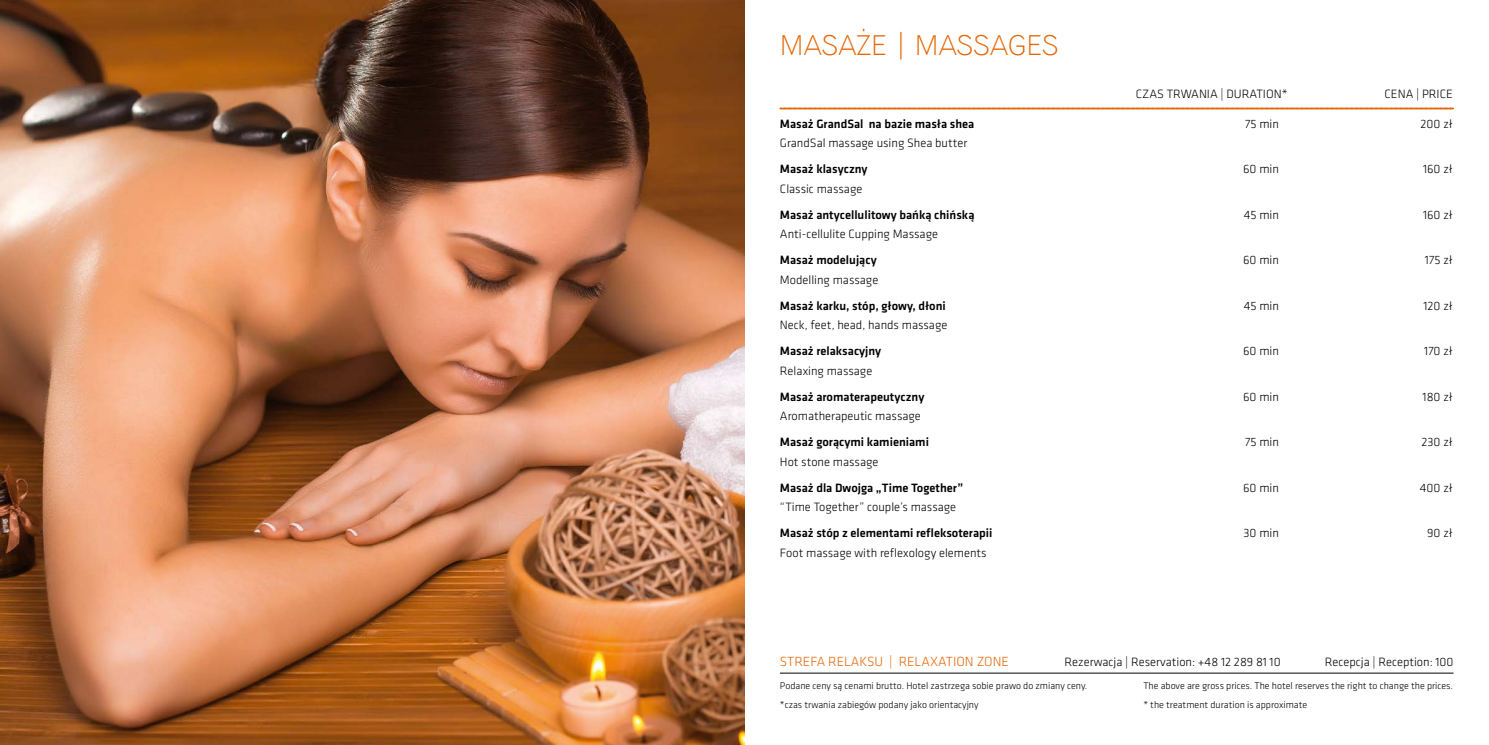
<style>
.page{position:relative;width:1489px;height:745px;background:#fff}
.page>*{position:absolute;margin:0;border:0;box-sizing:border-box;transform-origin:0 0}
.t1{font:27.5px "Gothic 720 Lt EU";color:#e56606}
.t2{font:300 13.75px "Klavika";color:#e56606}
.t3{font:300 12.5px "Klavika";color:#000}
.t4{font:500 12.5px "Klavika";color:#000}
.t5{font:300 10px/19.1px "Klavika";color:#000}
</style>
<div class="page">
<img style="left:0;top:0;width:744px;height:744px">
<svg style="left:779px;top:108px;width:674px;height:1px"></svg>
<hr style="left:780px;top:672px;width:673px;height:1px;background:#000">
<h1 class="t1" style="left:780px;top:29px;width:280px">MASAŻE | MASSAGES</h1>
<p class="t3" style="left:1135px;top:87px;width:153px">CZAS TRWANIA | DURATION*</p>
<p class="t3" style="left:1384px;top:87px;width:70px">CENA | PRICE</p>
<p class="t4" style="left:780px;top:117px;width:196px">Masaż GrandSal na bazie masła shea</p>
<p class="t3" style="left:1244px;top:117px;width:35px">75 min</p>
<p class="t3" style="left:1420px;top:117px;width:34px">200 zł</p>
<p class="t3" style="left:780px;top:136px;width:189px">GrandSal massage using Shea butter</p>
<p class="t4" style="left:780px;top:162px;width:89px">Masaż klasyczny</p>
<p class="t3" style="left:1242px;top:162px;width:37px">60 min</p>
<p class="t3" style="left:1422px;top:162px;width:31px">160 zł</p>
<p class="t3" style="left:780px;top:182px;width:84px">Classic massage</p>
<p class="t4" style="left:780px;top:207px;width:196px">Masaż antycellulitowy bańką chińską</p>
<p class="t3" style="left:1243px;top:207px;width:37px">45 min</p>
<p class="t3" style="left:1422px;top:207px;width:31px">160 zł</p>
<p class="t3" style="left:780px;top:227px;width:159px">Anti-cellulite Cupping Massage</p>
<p class="t4" style="left:780px;top:253px;width:98px">Masaż modelujący</p>
<p class="t3" style="left:1242px;top:253px;width:37px">60 min</p>
<p class="t3" style="left:1424px;top:253px;width:29px">175 zł</p>
<p class="t3" style="left:780px;top:272px;width:100px">Modelling massage</p>
<p class="t4" style="left:780px;top:298px;width:167px">Masaż karku, stóp, głowy, dłoni</p>
<p class="t3" style="left:1243px;top:298px;width:37px">45 min</p>
<p class="t3" style="left:1423px;top:298px;width:31px">120 zł</p>
<p class="t3" style="left:780px;top:318px;width:169px">Neck, feet, head, hands massage</p>
<p class="t4" style="left:780px;top:344px;width:103px">Masaż relaksacyjny</p>
<p class="t3" style="left:1242px;top:344px;width:37px">60 min</p>
<p class="t3" style="left:1423px;top:344px;width:30px">170 zł</p>
<p class="t3" style="left:780px;top:363px;width:94px">Relaxing massage</p>
<p class="t4" style="left:780px;top:389px;width:146px">Masaż aromaterapeutyczny</p>
<p class="t3" style="left:1242px;top:389px;width:37px">60 min</p>
<p class="t3" style="left:1422px;top:389px;width:32px">180 zł</p>
<p class="t3" style="left:780px;top:409px;width:142px">Aromatherapeutic massage</p>
<p class="t4" style="left:780px;top:435px;width:150px">Masaż gorącymi kamieniami</p>
<p class="t3" style="left:1244px;top:435px;width:35px">75 min</p>
<p class="t3" style="left:1421px;top:435px;width:33px">230 zł</p>
<p class="t3" style="left:780px;top:454px;width:100px">Hot stone massage</p>
<p class="t4" style="left:780px;top:480px;width:185px">Masaż dla Dwojga „Time Together”</p>
<p class="t3" style="left:1242px;top:480px;width:37px">60 min</p>
<p class="t3" style="left:1419px;top:480px;width:34px">400 zł</p>
<p class="t3" style="left:780px;top:500px;width:178px">“Time Together” couple’s massage</p>
<p class="t4" style="left:780px;top:525px;width:214px">Masaż stóp z elementami refleksoterapii</p>
<p class="t3" style="left:1243px;top:525px;width:37px">30 min</p>
<p class="t3" style="left:1426px;top:525px;width:27px">90 zł</p>
<p class="t3" style="left:780px;top:545px;width:208px">Foot massage with reflexology elements</p>
<p class="t2" style="left:780px;top:653px;width:230px">STREFA RELAKSU | RELAXATION ZONE</p>
<p class="t3" style="left:1064px;top:654px;width:218px">Rezerwacja | Reservation: +48 12 289 81 10</p>
<p class="t3" style="left:1324px;top:654px;width:130px">Recepcja | Reception: 100</p>
<p class="t5" style="left:780px;top:676px;width:309px">Podane ceny są cenami brutto. Hotel zastrzega sobie prawo do zmiany ceny. *czas trwania zabiegów podany jako orientacyjny</p>
<p class="t5" style="left:1143px;top:676px;width:311px">The above are gross prices. The hotel reserves the right to change the prices. * the treatment duration is approximate</p>
</div>
